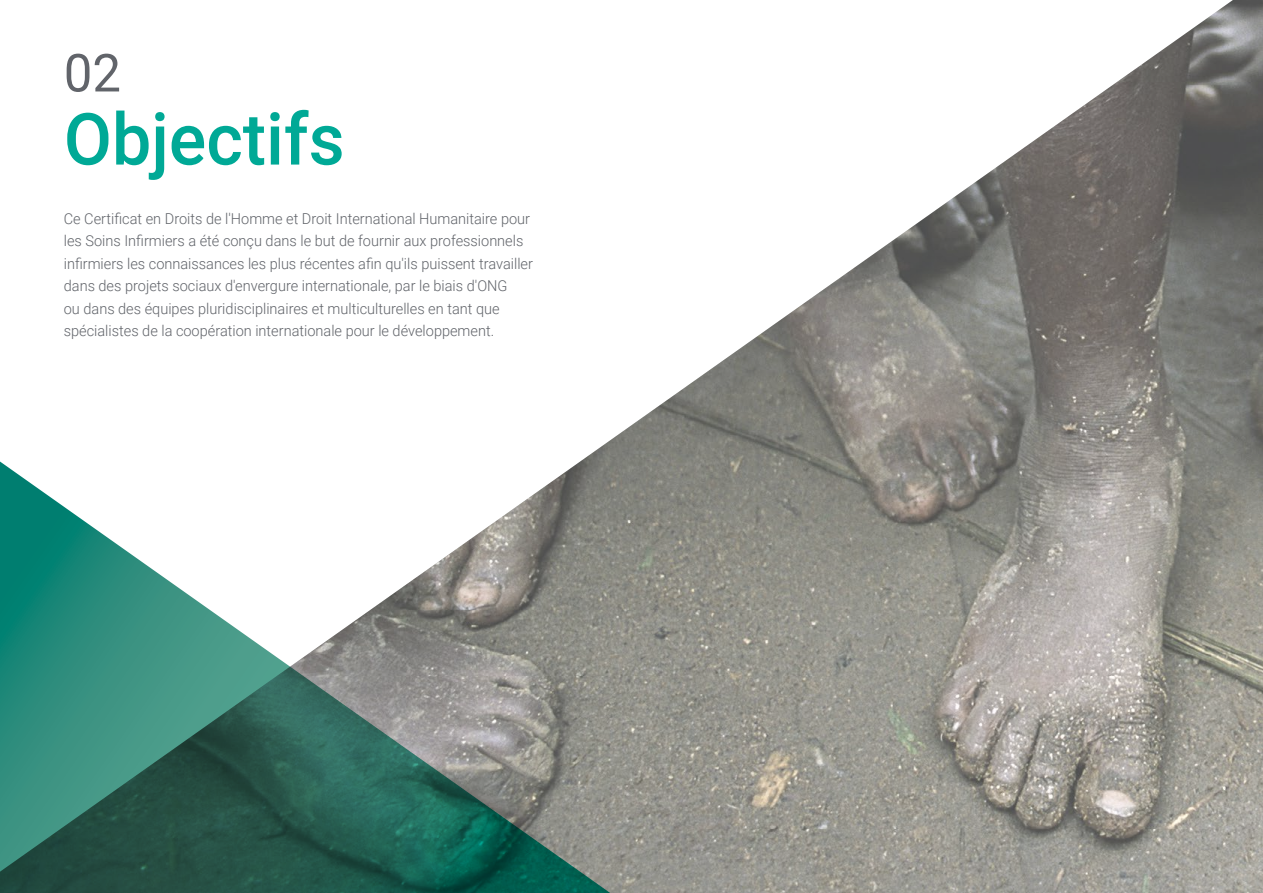
<style>
.page{position:relative;width:1263px;height:893px;background:#fff}
.page>*{position:absolute;margin:0;border:0;box-sizing:border-box;transform-origin:0 0}
.t1{font:500 72px "Roboto";color:#00a996}
.t2{font:52.5px "Roboto";color:#61646a}
.t3{font:300 15px/22.5px "Roboto";color:#61646a}
</style>
<div class="page">
<img style="left:602px;top:0;width:661px;height:893px">
<svg style="left:0;top:446px;width:640px;height:447px"></svg>
<h2 class="t2" style="left:64px;top:36px;width:59px">02</h2>
<h1 class="t1" style="left:64px;top:89px;width:282px">Objectifs</h1>
<p class="t3" style="left:64px;top:207px;width:471px">Ce Certificat en Droits de l'Homme et Droit International Humanitaire pour les Soins Infirmiers a été conçu dans le but de fournir aux professionnels infirmiers les connaissances les plus récentes afin qu'ils puissent travailler dans des projets sociaux d'envergure internationale, par le biais d'ONG<br>ou dans des équipes pluridisciplinaires et multiculturelles en tant que spécialistes de la coopération internationale pour le développement.</p>
</div>
